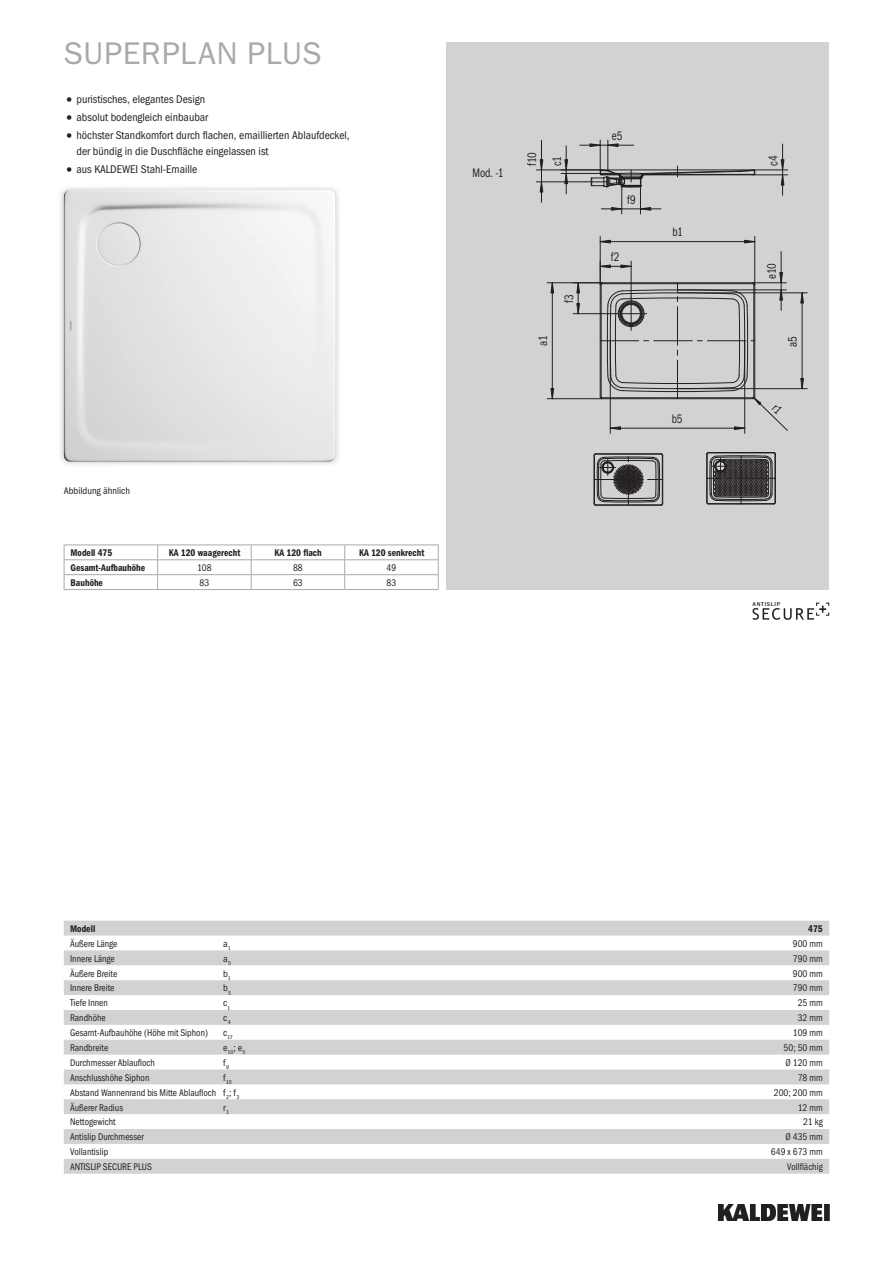
<style>
.page{position:relative;width:893px;height:1263px;background:#fff}
.page>*{position:absolute;margin:0;border:0;box-sizing:border-box;transform-origin:0 0}
.t1{font:31.5px "Franklin Gothic ITC";letter-spacing:.015em;color:#a8a9ad}
.t2{font:12.45px "Franklin Gothic Cond ITC";letter-spacing:-.015em;color:#231f20;scale:.87 1}
.t3{font:11.25px/15.8px "Franklin Gothic Cond ITC";color:#231f20}
.t4{font:9.75px "Franklin Gothic Cond ITC";color:#231f20;scale:.95 1}
.t5{font:600 9.75px "Franklin Gothic Cond ITC";color:#231f20;scale:.95 1}
.t6{font:9.75px "Franklin Gothic Cond ITC";color:#231f20}
.t7{font:500 5.7px "Franklin Gothic LT Com";letter-spacing:.12em;color:#231f20}
.t8{font:5.7px "Franklin Gothic Cond ITC";color:#231f20}
.s1{font-size:15.75px}
</style>
<div class="page">
<img style="left:719px;top:1204px;width:110px;height:16px">
<div style="left:446px;top:43px;width:383px;height:547px;background:#d1d2d4"></div>
<svg style="left:586px;top:166px;width:169px;height:22px"></svg>
<svg style="left:594px;top:453px;width:69px;height:53px"></svg>
<hr style="left:596px;top:505px;width:65px;height:1px;background:#231f20">
<hr style="left:662px;top:455px;width:1px;height:49px;background:#231f20">
<hr style="left:596px;top:453px;width:65px;height:1px;background:#231f20">
<hr style="left:594px;top:455px;width:1px;height:49px;background:#231f20">
<div style="left:603px;top:462px;width:10px;height:11px;border:1px solid #231f20;border-radius:50%"></div>
<svg style="left:706px;top:452px;width:70px;height:52px;background:#595658"></svg>
<hr style="left:708px;top:504px;width:66px;height:1px;background:#231f20">
<hr style="left:706px;top:454px;width:1px;height:48px;background:#231f20">
<hr style="left:708px;top:452px;width:66px;height:1px;background:#231f20">
<hr style="left:775px;top:454px;width:1px;height:48px;background:#231f20">
<div style="left:715px;top:461px;width:10px;height:10px;border:1px solid #231f20;border-radius:50%"></div>
<hr style="left:754px;top:175px;width:34px;height:1px;background:#231f20">
<hr style="left:754px;top:170px;width:34px;height:1px;background:#231f20">
<svg style="left:781px;top:144px;width:3px;height:51px"></svg>
<hr style="left:541px;top:140px;width:1px;height:30px;background:#231f20">
<hr style="left:536px;top:182px;width:50px;height:1px;background:#231f20">
<hr style="left:536px;top:170px;width:65px;height:1px;background:#231f20">
<svg style="left:540px;top:159px;width:3px;height:43px"></svg>
<hr style="left:621px;top:177px;width:1px;height:37px;background:#231f20">
<hr style="left:640px;top:177px;width:1px;height:37px;background:#231f20">
<svg style="left:601px;top:207px;width:60px;height:4px"></svg>
<hr style="left:600px;top:140px;width:1px;height:31px;background:#231f20">
<hr style="left:608px;top:140px;width:1px;height:30px;background:#231f20">
<svg style="left:580px;top:143px;width:54px;height:4px"></svg>
<hr style="left:561px;top:173px;width:57px;height:1px;background:#231f20">
<svg style="left:564px;top:146px;width:4px;height:48px"></svg>
<hr style="left:600px;top:241px;width:155px;height:1px;background:#231f20">
<hr style="left:600px;top:236px;width:1px;height:49px;background:#231f20">
<hr style="left:754px;top:236px;width:1px;height:49px;background:#231f20">
<svg style="left:600px;top:240px;width:11px;height:3px"></svg>
<svg style="left:744px;top:240px;width:11px;height:3px"></svg>
<hr style="left:552px;top:283px;width:1px;height:116px;background:#231f20">
<hr style="left:547px;top:282px;width:55px;height:1px;background:#231f20">
<hr style="left:547px;top:398px;width:55px;height:1px;background:#231f20">
<svg style="left:551px;top:282px;width:3px;height:11px"></svg>
<svg style="left:551px;top:388px;width:3px;height:11px"></svg>
<hr style="left:802px;top:293px;width:1px;height:96px;background:#231f20">
<hr style="left:677px;top:293px;width:130px;height:1px;background:#231f20">
<hr style="left:677px;top:388px;width:130px;height:1px;background:#231f20">
<svg style="left:800px;top:292px;width:4px;height:11px"></svg>
<svg style="left:800px;top:378px;width:4px;height:11px"></svg>
<hr style="left:781px;top:251px;width:1px;height:32px;background:#231f20">
<hr style="left:610px;top:341px;width:1px;height:92px;background:#231f20">
<hr style="left:744px;top:341px;width:1px;height:92px;background:#231f20">
<img style="left:60px;top:187px;width:279px;height:278px">
<img style="left:64px;top:192px;width:2px;height:28px">
<img style="left:290px;top:190px;width:45px;height:271px">
<img style="left:64px;top:326px;width:226px;height:135px">
<svg style="left:64px;top:921px;width:765px;height:253px;fill:#d4d5d7"></svg>
<svg style="left:753px;top:602px;width:76px;height:18px"></svg>
<hr style="left:64px;top:545px;width:94px;height:1px;background:#a8a9ad">
<hr style="left:158px;top:545px;width:93px;height:1px;background:#a8a9ad">
<hr style="left:251px;top:545px;width:94px;height:1px;background:#a8a9ad">
<hr style="left:345px;top:545px;width:94px;height:1px;background:#a8a9ad">
<hr style="left:64px;top:559px;width:94px;height:1px;background:#a8a9ad">
<hr style="left:158px;top:559px;width:93px;height:1px;background:#a8a9ad">
<hr style="left:251px;top:559px;width:94px;height:1px;background:#a8a9ad">
<hr style="left:345px;top:559px;width:94px;height:1px;background:#a8a9ad">
<hr style="left:64px;top:574px;width:94px;height:1px;background:#a8a9ad">
<svg style="left:64px;top:545px;width:1px;height:44px"></svg>
<hr style="left:64px;top:589px;width:94px;height:1px;background:#a8a9ad">
<hr style="left:158px;top:574px;width:93px;height:1px;background:#a8a9ad">
<svg style="left:157px;top:545px;width:1px;height:44px"></svg>
<hr style="left:158px;top:589px;width:93px;height:1px;background:#a8a9ad">
<hr style="left:251px;top:574px;width:94px;height:1px;background:#a8a9ad">
<svg style="left:251px;top:545px;width:1px;height:44px"></svg>
<hr style="left:251px;top:589px;width:94px;height:1px;background:#a8a9ad">
<hr style="left:345px;top:574px;width:94px;height:1px;background:#a8a9ad">
<svg style="left:344px;top:545px;width:1px;height:44px"></svg>
<svg style="left:438px;top:545px;width:1px;height:44px"></svg>
<hr style="left:345px;top:589px;width:94px;height:1px;background:#a8a9ad">
<svg style="left:573px;top:261px;width:215px;height:170px"></svg>
<h1 class="t1" style="left:64px;top:34px;width:259px">SUPERPLAN PLUS</h1>
<p class="t3" style="left:64px;top:92px;width:143px"><span class="s1">•</span> puristisches, elegantes Design</p>
<p class="t3" style="left:64px;top:110px;width:146px"><span class="s1">•</span> absolut bodengleich einbaubar</p>
<p class="t3" style="left:77px;top:127px;width:275px;text-indent:-13px"><span class="s1">•</span> höchster Standkomfort durch flachen, emaillierten Ablaufdeckel, der bündig in die Duschfläche eingelassen ist</p>
<p class="t3" style="left:64px;top:161px;width:135px"><span class="s1">•</span> aus KALDEWEI Stahl-Emaille</p>
<p class="t6" style="left:64px;top:485px;width:68px">Abbildung ähnlich</p>
<p class="t5" style="left:70px;top:547px;width:46px">Modell 475</p>
<p class="t5" style="left:169px;top:547px;width:77px">KA 120 waagerecht</p>
<p class="t5" style="left:274px;top:547px;width:51px">KA 120 flach</p>
<p class="t5" style="left:359px;top:547px;width:70px">KA 120 senkrecht</p>
<p class="t5" style="left:70px;top:562px;width:80px">Gesamt-Aufbauhöhe</p>
<p class="t4" style="left:197px;top:562px;width:17px">108</p>
<p class="t4" style="left:293px;top:562px;width:12px">88</p>
<p class="t4" style="left:387px;top:562px;width:12px">49</p>
<p class="t5" style="left:70px;top:577px;width:36px">Bauhöhe</p>
<p class="t4" style="left:200px;top:577px;width:12px">83</p>
<p class="t4" style="left:293px;top:577px;width:12px">63</p>
<p class="t4" style="left:387px;top:577px;width:12px">83</p>
<p class="t2" style="left:472px;top:166px;width:37px">Mod. -1</p>
<p class="t2" style="left:612px;top:129px;width:14px">e5</p>
<p class="t2" style="left:525px;top:166px;width:17px;rotate:-90deg">f10</p>
<p class="t2" style="left:766px;top:166px;width:13px;rotate:-90deg">c4</p>
<p class="t2" style="left:627px;top:192px;width:11px">f9</p>
<p class="t2" style="left:550px;top:166px;width:13px;rotate:-90deg">c1</p>
<p class="t2" style="left:562px;top:303px;width:11px;rotate:-90deg">f3</p>
<p class="t2" style="left:611px;top:250px;width:11px">f2</p>
<p class="t2" style="left:673px;top:225px;width:13px">b1</p>
<p class="t2" style="left:764px;top:279px;width:19px;rotate:-90deg">e10</p>
<p class="t2" style="left:536px;top:346px;width:13px;rotate:-90deg">a1</p>
<p class="t2" style="left:785px;top:346px;width:14px;rotate:-90deg">a5</p>
<p class="t2" style="left:672px;top:412px;width:14px">b5</p>
<p class="t7" style="left:753px;top:601px;width:29px">ANTISLIP</p>
<p class="t5" style="left:70px;top:923px;width:28px">Modell</p>
<p class="t5" style="left:808px;top:923px;width:17px">475</p>
<p class="t4" style="left:70px;top:938px;width:51px">Äußere Länge</p>
<p class="t6" style="left:223px;top:938px;width:9px">a<sub>1</sub></p>
<p class="t4" style="left:793px;top:938px;width:33px">900 mm</p>
<p class="t4" style="left:70px;top:953px;width:49px">Innere Länge</p>
<p class="t6" style="left:223px;top:953px;width:9px">a<sub>5</sub></p>
<p class="t4" style="left:793px;top:953px;width:33px">790 mm</p>
<p class="t4" style="left:70px;top:967px;width:51px">Äußere Breite</p>
<p class="t6" style="left:223px;top:967px;width:9px">b<sub>1</sub></p>
<p class="t4" style="left:793px;top:967px;width:33px">900 mm</p>
<p class="t4" style="left:70px;top:982px;width:48px">Innere Breite</p>
<p class="t6" style="left:223px;top:982px;width:9px">b<sub>5</sub></p>
<p class="t4" style="left:793px;top:982px;width:33px">790 mm</p>
<p class="t4" style="left:70px;top:997px;width:41px">Tiefe Innen</p>
<p class="t6" style="left:223px;top:997px;width:8px">c<sub>1</sub></p>
<p class="t4" style="left:798px;top:997px;width:28px">25 mm</p>
<p class="t4" style="left:70px;top:1012px;width:39px">Randhöhe</p>
<p class="t6" style="left:223px;top:1012px;width:9px">c<sub>4</sub></p>
<p class="t4" style="left:798px;top:1012px;width:28px">32 mm</p>
<p class="t4" style="left:70px;top:1027px;width:147px">Gesamt-Aufbauhöhe (Höhe mit Siphon)</p>
<p class="t8" style="left:223px;top:1034px;width:11px"><sup>c</sup>17</p>
<p class="t4" style="left:793px;top:1027px;width:33px">109 mm</p>
<p class="t4" style="left:70px;top:1042px;width:42px">Randbreite</p>
<p class="t6" style="left:223px;top:1042px;width:24px">e<sub>10</sub>; e<sub>5</sub></p>
<p class="t4" style="left:784px;top:1042px;width:43px">50; 50 mm</p>
<p class="t4" style="left:70px;top:1057px;width:91px">Durchmesser Ablaufloch</p>
<p class="t6" style="left:223px;top:1057px;width:7px">f<sub>9</sub></p>
<p class="t4" style="left:785px;top:1057px;width:41px">Ø 120 mm</p>
<p class="t4" style="left:70px;top:1072px;width:85px">Anschlusshöhe Siphon</p>
<p class="t8" style="left:223px;top:1079px;width:10px"><sup>f</sup>10</p>
<p class="t4" style="left:798px;top:1072px;width:28px">78 mm</p>
<p class="t4" style="left:70px;top:1087px;width:180px">Abstand Wannenrand bis Mitte Ablaufloch f<sub>2</sub>; f<sub>3</sub></p>
<p class="t4" style="left:774px;top:1087px;width:53px">200; 200 mm</p>
<p class="t4" style="left:70px;top:1101px;width:57px">Äußerer Radius</p>
<p class="t6" style="left:223px;top:1101px;width:7px">r<sub>1</sub></p>
<p class="t4" style="left:798px;top:1101px;width:28px">12 mm</p>
<p class="t4" style="left:70px;top:1116px;width:49px">Nettogewicht</p>
<p class="t4" style="left:803px;top:1116px;width:22px">21 kg</p>
<p class="t4" style="left:70px;top:1131px;width:79px">Antislip Durchmesser</p>
<p class="t4" style="left:785px;top:1131px;width:41px">Ø 435 mm</p>
<p class="t4" style="left:70px;top:1146px;width:42px">Vollantislip</p>
<p class="t4" style="left:771px;top:1146px;width:56px">649 x 673 mm</p>
<p class="t4" style="left:70px;top:1161px;width:88px">ANTISLIP SECURE PLUS</p>
<p class="t4" style="left:787px;top:1161px;width:39px">Vollflächig</p>
</div>
